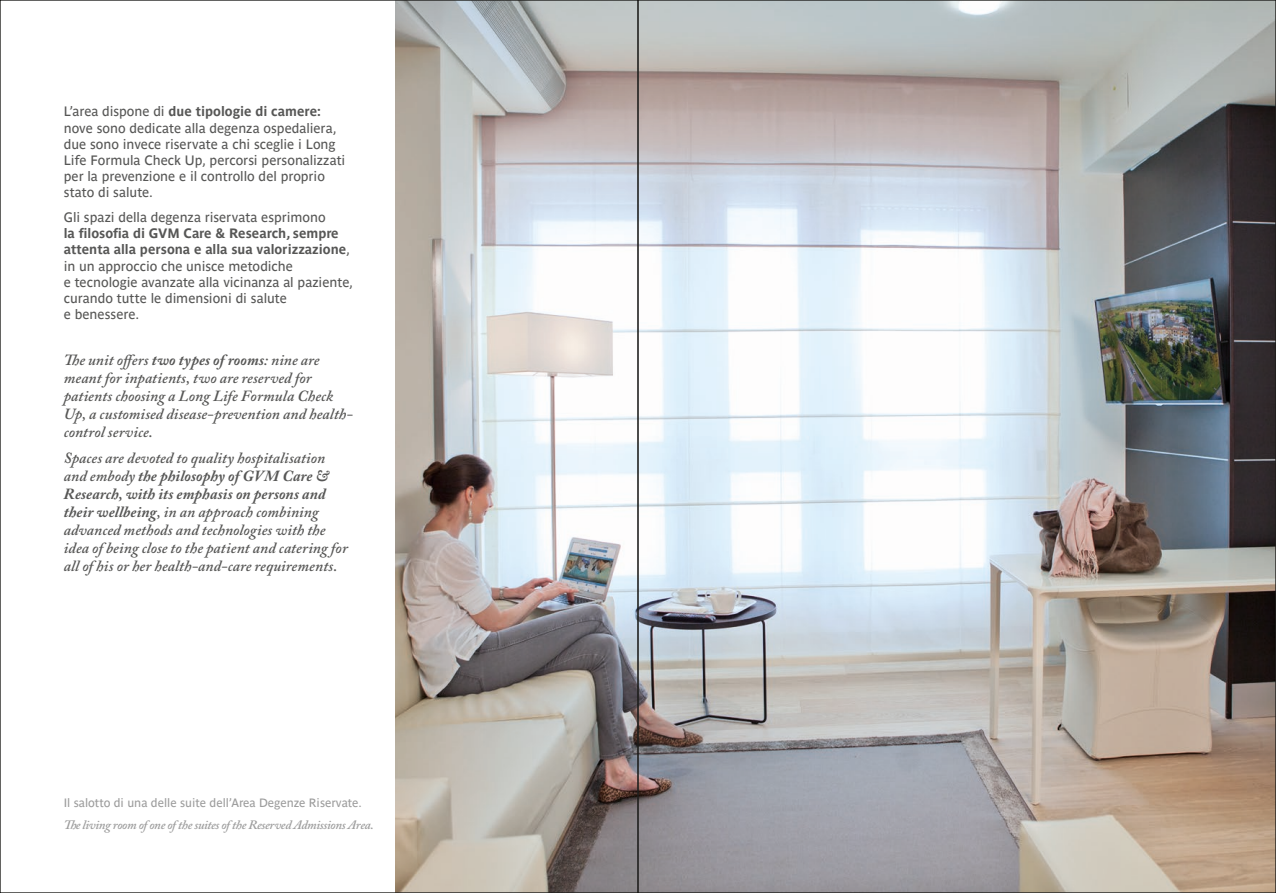
<style>
.page{position:relative;width:1276px;height:893px;background:#fff}
.page>*{position:absolute;margin:0;border:0;box-sizing:border-box;transform-origin:0 0}
.t1{font:italic 600 15.45px/18px "Adobe Caslon Pro";letter-spacing:.005em;color:#575756}
.t2{font:13.5px/16.2px "Parisine Ptf";color:#575756}
.t3{font:italic 600 12.75px "Adobe Caslon Pro";letter-spacing:-.025em;color:#9d9d9d}
.t4{font:12px "Parisine Ptf";color:#9d9d9d}
.s1{font-weight:700}
</style>
<div class="page">
<img style="left:395px;top:2px;width:879px;height:889px">
<p class="t2" style="left:64px;top:102px;width:283px">L’area dispone di <span class="s1">due tipologie di camere: </span>nove sono dedicate alla degenza ospedaliera, due sono invece riservate a chi sceglie i Long Life Formula Check Up, percorsi personalizzati per la prevenzione e il controllo del proprio stato di salute.</p>
<p class="t2" style="left:64px;top:208px;width:263px">Gli spazi della degenza riservata esprimono</p>
<p class="t2" style="left:64px;top:224px;width:291px"><span class="s1">la filosofia di GVM Care &amp; Research, sempre attenta alla persona e alla sua valorizzazione</span>, in un approccio che unisce metodiche<br>e tecnologie avanzate alla vicinanza al paziente, curando tutte le dimensioni di salute<br>e benessere.</p>
<p class="t1" style="left:64px;top:350px;width:290px">The unit offers <span class="s1">two types of rooms</span>: nine are meant for inpatients, two are reserved for patients choosing a Long Life Formula Check Up, a customised disease-prevention and health&shy;control service.</p>
<p class="t1" style="left:64px;top:449px;width:286px">Spaces are devoted to quality hospitalisation and embody <span class="s1">the philosophy of GVM Care &amp; Research, with its emphasis on persons and their wellbeing</span>, in an approach combining advanced methods and technologies with the idea of being close to the patient and catering for all of his or her health-and-care requirements.</p>
<p class="t4" style="left:64px;top:794px;width:300px">Il salotto di una delle suite dell’Area Degenze Riservate.</p>
<p class="t3" style="left:64px;top:817px;width:311px">The living room of one of the suites of the Reserved Admissions Area.</p>
</div>
